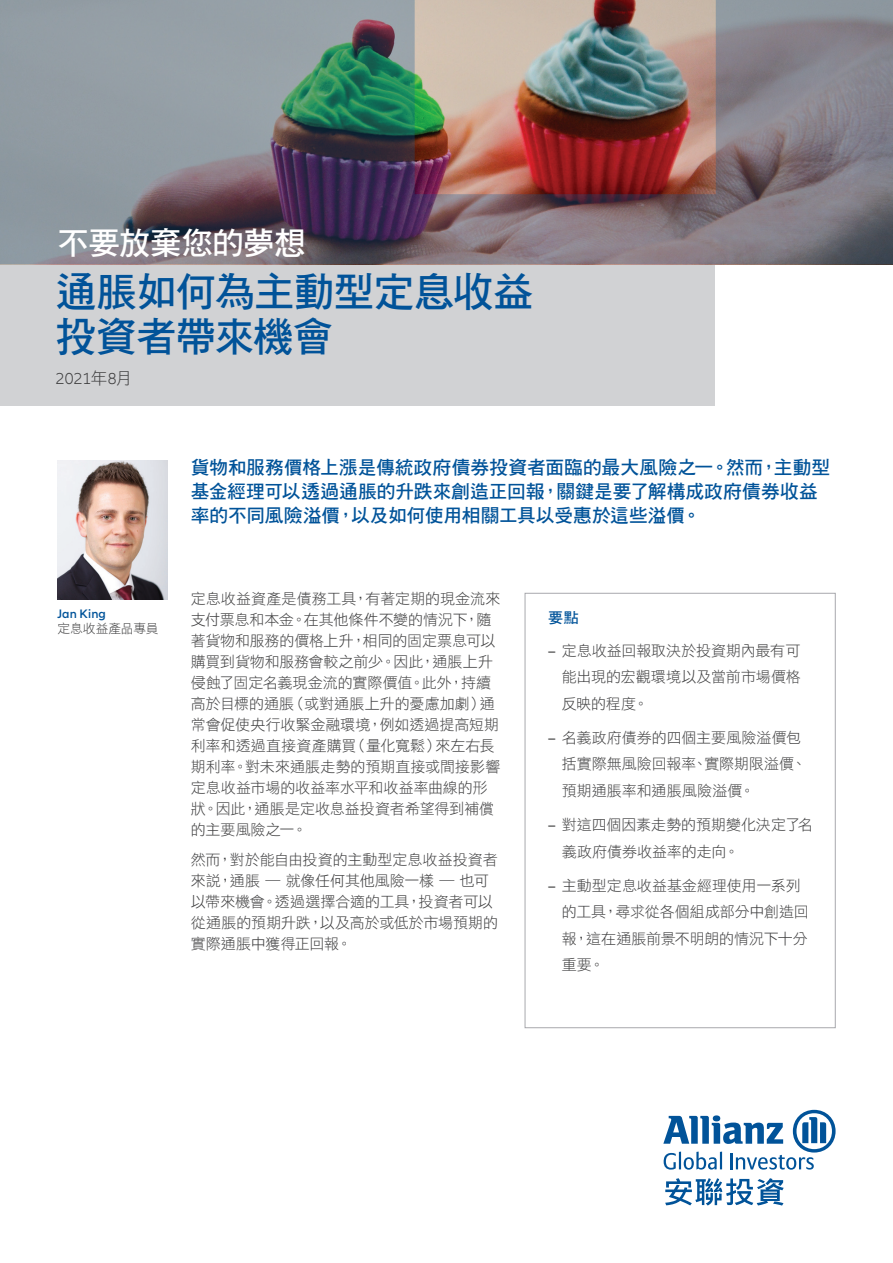
<style>
.page{position:relative;width:893px;height:1263px;background:#fff}
.page>*{position:absolute;margin:0;border:0;box-sizing:border-box;transform-origin:0 0}
.t1{font:40.5px/45px "DF Hei HK W7";letter-spacing:-.015em;color:#015399}
.t2{font:31.5px "DF Hei HK W7";letter-spacing:-.015em;color:#fff}
.t3{font:18.75px/24px "DF Hei HK W7";color:#015399}
.t4{font:300 16.5px "Allianz Neo";color:#3e3e3f}
.t5{font:15px/21px "DF Hei HK W3";letter-spacing:-.005em;color:#3e3e3f}
.t6{font:15px "DF Hei HK W7";color:#015399}
.t7{font:12.75px "DF Hei HK W3";letter-spacing:-.005em;color:#3e3e3f}
.t8{font:600 12.75px "Allianz Neo";letter-spacing:.01em;color:#015399}
.s1{font-family:"DF Hei HK W3";font-weight:400}
.s2{font-family:"Allianz Neo";font-weight:600}
</style>
<div class="page">
<svg style="left:665px;top:1178px;width:119px;height:27px"></svg>
<svg style="left:663px;top:1110px;width:173px;height:60px"></svg>
<div style="left:0;top:264px;width:714px;height:141px;background:#d1d2d4"></div>
<img style="left:0;top:0;width:893px;height:264px">
<img style="left:57px;top:460px;width:111px;height:140px">
<div style="left:525px;top:593px;width:311px;height:435px;border:1px solid #a8a9ad"></div>
<h2 class="t2" style="left:57px;top:226px;width:250px">不要放棄您的夢想</h2>
<h1 class="t1" style="left:56px;top:268px;width:479px">通脹如何為主動型定息收益投資者帶來機會</h1>
<p class="t4" style="left:56px;top:369px;width:78px">2021<span class="s1">年</span>8<span class="s1">月</span></p>
<p class="t8" style="left:57px;top:607px;width:50px">Jan King</p>
<p class="t7" style="left:57px;top:622px;width:103px">定息收益產品專員</p>
<p class="t3" style="left:191px;top:455px;width:641px">貨物和服務價格上漲是傳統政府債券投資者面臨的最大風險之一。然而，主動型基金經理可以透過通脹的升跌來創造正回報，關鍵是要了解構成政府債券收益率的不同風險溢價，以及如何使用相關工具以受惠於這些溢價。</p>
<p class="t5" style="left:191px;top:588px;width:311px">定息收益資產是債務工具，有著定期的現金流來支付票息和本金。在其他條件不變的情況下，隨著貨物和服務的價格上升，相同的固定票息可以購買到貨物和服務會較之前少。因此，通脹上升侵蝕了固定名義現金流的實際價值。此外，持續高於目標的通脹（或對通脹上升的憂慮加劇）通常會促使央行收緊金融環境，例如透過提高短期利率和透過直接資產購買（量化寬鬆）來左右長期利率。對未來通脹走勢的預期直接或間接影響定息收益市場的收益率水平和收益率曲線的形狀。因此，通脹是定收息益投資者希望得到補償的主要風險之一。</p>
<p class="t5" style="left:191px;top:849px;width:309px">然而，對於能自由投資的主動型定息收益投資者來說，通脹 — 就像任何其他風險一樣 — 也可以帶來機會。透過選擇合適的工具，投資者可以從通脹的預期升跌，以及高於或低於市場預期的實際通脹中獲得正回報。</p>
<p class="t6" style="left:548px;top:609px;width:32px">要點</p>
<p class="t5" style="left:562px;top:637px;width:241px;line-height:26.5px;text-align:justify;text-indent:-14px"><span class="s2">–</span> 定息收益回報取決於投資期內最有可能出現的宏觀環境以及當前市場價格反映的程度。</p>
<p class="t5" style="left:562px;top:724px;width:246px;line-height:26.5px;text-indent:-14px"><span class="s2">–</span> 名義政府債券的四個主要風險溢價包括實際無風險回報率、實際期限溢價、預期通脹率和通脹風險溢價。</p>
<p class="t5" style="left:562px;top:811px;width:253px;line-height:26.5px;text-indent:-14px"><span class="s2">–</span> 對這四個因素走勢的預期變化決定了名義政府債券收益率的走向。</p>
<p class="t5" style="left:562px;top:872px;width:249px;line-height:26.5px;text-indent:-14px"><span class="s2">–</span> 主動型定息收益基金經理使用一系列的工具，尋求從各個組成部分中創造回報，這在通脹前景不明朗的情況下十分重要。</p>
</div>
